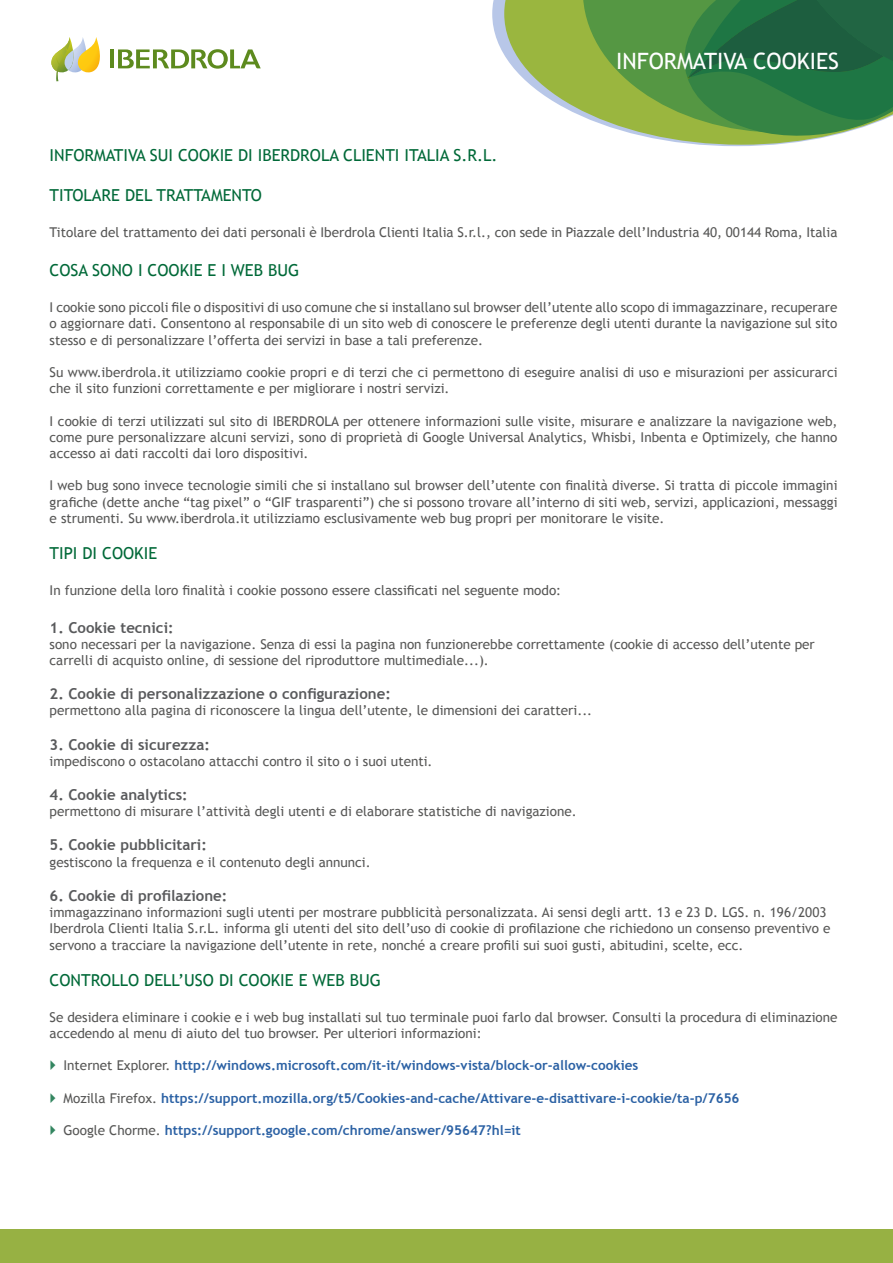
<style>
.page{position:relative;width:893px;height:1263px;background:#fff}
.page>*{position:absolute;margin:0;border:0;box-sizing:border-box;transform-origin:0 0}
.t1{font:22.5px "Trebuchet MS";color:#fff}
.t2{font:16.5px "Trebuchet MS";color:#006938}
.t3{font:700 15px "Trebuchet MS";color:#595a5c}
.t4{font:13.5px/16.2px "Trebuchet MS";color:#575756}
.t5{font:700 13.5px "Trebuchet MS";color:#2b61a4}
.s1{font-weight:400;color:#575756}
</style>
<div class="page">
<svg style="left:492px;top:0;width:274px;height:146px"></svg>
<svg style="left:504px;top:0;width:79px;height:145px;fill:#9ab63f"></svg>
<svg style="left:583px;top:0;width:310px;height:145px;background:#508d4f"></svg>
<svg style="left:51px;top:37px;width:49px;height:44px"></svg>
<hr style="left:110px;top:49px;width:4px;height:19px;background:#5d8a1e">
<svg style="left:118px;top:49px;width:143px;height:20px"></svg>
<div style="left:0;top:1229px;width:893px;height:34px;background:#97b143"></div>
<h1 class="t1" style="left:616px;top:47px;width:224px">INFORMATIVA COOKIES</h1>
<p class="t2" style="left:50px;top:145px;width:449px">INFORMATIVA SUI COOKIE DI IBERDROLA CLIENTI ITALIA S.R.L.</p>
<p class="t2" style="left:50px;top:185px;width:214px">TITOLARE DEL TRATTAMENTO</p>
<p class="t4" style="left:50px;top:224px;width:789px">Titolare del trattamento dei dati personali è Iberdrola Clienti Italia S.r.l., con sede in Piazzale dell’Industria 40, 00144 Roma, Italia</p>
<p class="t2" style="left:50px;top:261px;width:251px">COSA SONO I COOKIE E I WEB BUG</p>
<p class="t4" style="left:50px;top:299px;width:789px;text-align:justify">I cookie sono piccoli file o dispositivi di uso comune che si installano sul browser dell’utente allo scopo di immagazzinare, recuperare o aggiornare dati. Consentono al responsabile di un sito web di conoscere le preferenze degli utenti durante la navigazione sul sito stesso e di personalizzare l’offerta dei servizi in base a tali preferenze.</p>
<p class="t4" style="left:50px;top:364px;width:789px">Su www.iberdrola.it utilizziamo cookie propri e di terzi che ci permettono di eseguire analisi di uso e misurazioni per assicurarci che il sito funzioni correttamente e per migliorare i nostri servizi.</p>
<p class="t4" style="left:50px;top:413px;width:789px;text-align:justify">I cookie di terzi utilizzati sul sito di IBERDROLA per ottenere informazioni sulle visite, misurare e analizzare la navigazione web, come pure personalizzare alcuni servizi, sono di proprietà di Google Universal Analytics, Whisbi, Inbenta e Optimizely, che hanno accesso ai dati raccolti dai loro dispositivi.</p>
<p class="t4" style="left:50px;top:478px;width:789px;text-align:justify">I web bug sono invece tecnologie simili che si installano sul browser dell’utente con finalità diverse. Si tratta di piccole immagini grafiche (dette anche “tag pixel” o “GIF trasparenti”) che si possono trovare all’interno di siti web, servizi, applicazioni, messaggi e strumenti. Su www.iberdrola.it utilizziamo esclusivamente web bug propri per monitorare le visite.</p>
<p class="t2" style="left:50px;top:543px;width:109px">TIPI DI COOKIE</p>
<p class="t4" style="left:50px;top:582px;width:513px">In funzione della loro finalità i cookie possono essere classificati nel seguente modo:</p>
<p class="t3" style="left:50px;top:618px;width:126px">1. Cookie tecnici:</p>
<p class="t4" style="left:50px;top:636px;width:767px">sono necessari per la navigazione. Senza di essi la pagina non funzionerebbe correttamente (cookie di accesso dell’utente per carrelli di acquisto online, di sessione del riproduttore multimediale...).</p>
<p class="t3" style="left:50px;top:684px;width:343px">2. Cookie di personalizzazione o configurazione:</p>
<p class="t4" style="left:50px;top:703px;width:544px">permettono alla pagina di riconoscere la lingua dell’utente, le dimensioni dei caratteri...</p>
<p class="t3" style="left:50px;top:735px;width:162px">3. Cookie di sicurezza:</p>
<p class="t4" style="left:50px;top:753px;width:384px">impediscono o ostacolano attacchi contro il sito o i suoi utenti.</p>
<p class="t3" style="left:50px;top:785px;width:140px">4. Cookie analytics:</p>
<p class="t4" style="left:50px;top:803px;width:529px">permettono di misurare l’attività degli utenti e di elaborare statistiche di navigazione.</p>
<p class="t3" style="left:50px;top:836px;width:159px">5. Cookie pubblicitari:</p>
<p class="t4" style="left:50px;top:854px;width:323px">gestiscono la frequenza e il contenuto degli annunci.</p>
<p class="t3" style="left:50px;top:886px;width:179px">6. Cookie di profilazione:</p>
<p class="t4" style="left:50px;top:904px;width:782px">immagazzinano informazioni sugli utenti per mostrare pubblicità personalizzata. Ai sensi degli artt. 13 e 23 D. LGS. n. 196/2003<br>Iberdrola Clienti Italia S.r.L. informa gli utenti del sito dell’uso di cookie di profilazione che richiedono un consenso preventivo e servono a tracciare la navigazione dell’utente in rete, nonché a creare profili sui suoi gusti, abitudini, scelte, ecc.</p>
<p class="t2" style="left:50px;top:970px;width:333px">CONTROLLO DELL’USO DI COOKIE E WEB BUG</p>
<p class="t4" style="left:50px;top:1009px;width:789px">Se desidera eliminare i cookie e i web bug installati sul tuo terminale puoi farlo dal browser. Consulti la procedura di eliminazione accedendo al menu di aiuto del tuo browser. Per ulteriori informazioni:</p>
<p class="t5" style="left:64px;top:1057px;width:576px"><span class="s1">Internet Explorer.</span> http://windows.microsoft.com/it-it/windows-vista/block-or-allow-cookies</p>
<p class="t5" style="left:64px;top:1089px;width:677px"><span class="s1">Mozilla Firefox.</span> https://support.mozilla.org/t5/Cookies-and-cache/Attivare-e-disattivare-i-cookie/ta-p/7656</p>
<p class="t5" style="left:64px;top:1122px;width:459px"><span class="s1">Google Chorme.</span> https://support.google.com/chrome/answer/95647?hl=it</p>
</div>
